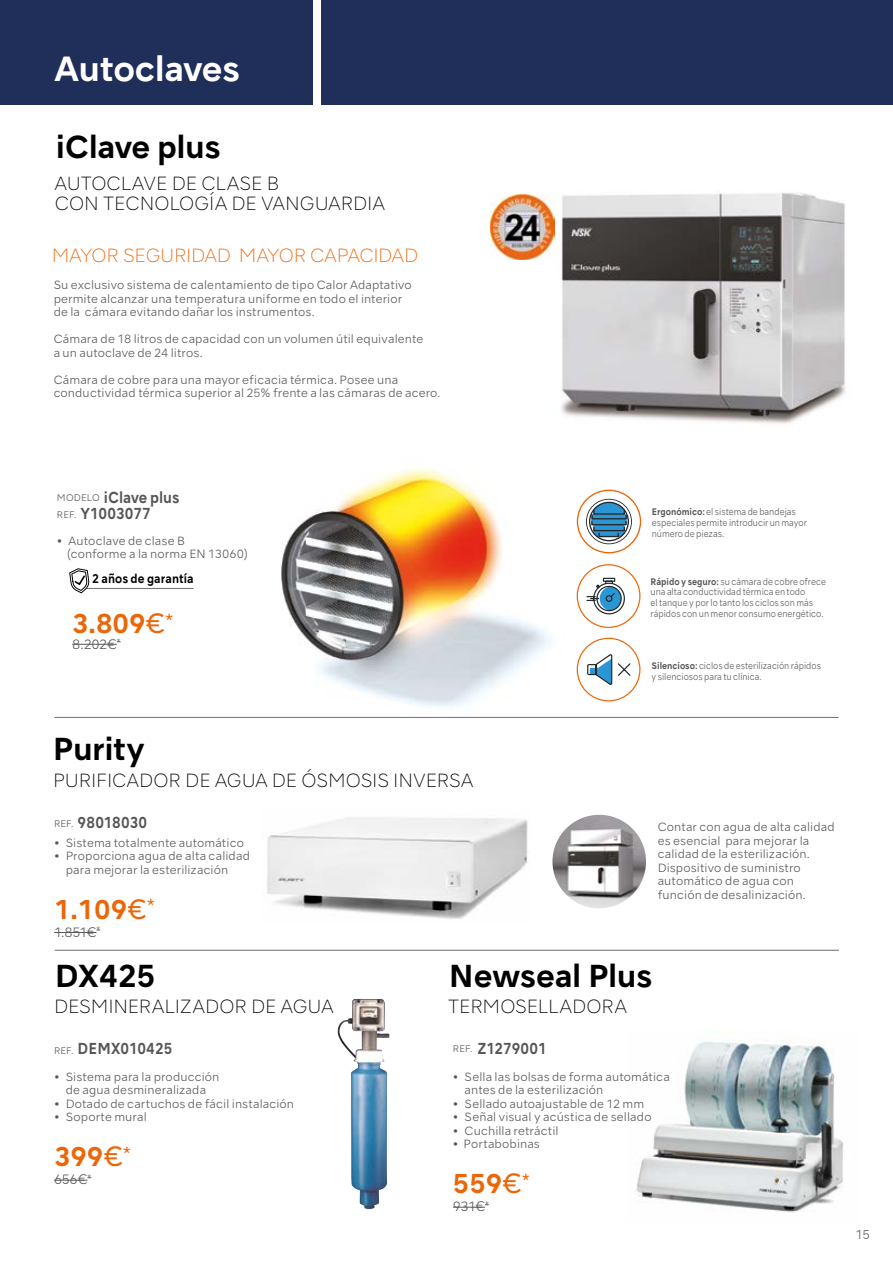
<style>
.page{position:relative;width:893px;height:1263px;background:#fff}
.page>*{position:absolute;margin:0;border:0;box-sizing:border-box;transform-origin:0 0}
.t1{font:700 33px "NSKTSRE";letter-spacing:-.02em;color:#fff}
.t2{font:700 30px "NSKTSRE";letter-spacing:-.015em;color:#000}
.t3{font:700 25.8px "NSKTSRE";color:#ec6608}
.t4{font:200 18px/19.8px "NSKTSRE";letter-spacing:-.005em;color:#000}
.t5{font:200 18px "NSKTSRE";letter-spacing:-.02em;color:#ec6608}
.t6{font:700 15px/16.5px "NSKTSRE";color:#575756;scale:.9 1}
.t7{font:300 12.75px "NSKTSRE";letter-spacing:-.03em;color:#575756}
.t8{font:700 12px "NSKTSRE";letter-spacing:.005em;color:#000;scale:.9 1}
.t9{font:300 12px "NSKTSRE";color:#575756}
.t10{font:300 11.25px/13.5px "NSKTSRE";letter-spacing:.01em;color:#575756}
.t11{font:300 9px/10.8px "NSKTSRE";color:#575756;scale:.9 1}
.s1{font-weight:300;font-size:9px}
.s2{font-weight:400}
.s3{font-weight:700}
</style>
<div class="page">
<div style="left:0;top:0;width:893px;height:104px;background:#202f5a"></div>
<img style="left:256px;top:467px;width:377px;height:250px">
<img style="left:636px;top:1040px;width:207px;height:172px">
<img style="left:267px;top:817px;width:261px;height:102px">
<img style="left:552px;top:815px;width:94px;height:93px;border-radius:47px">
<img style="left:337px;top:999px;width:52px;height:210px">
<hr style="left:54px;top:717px;width:784px;height:1px;background:#706f6f">
<hr style="left:55px;top:950px;width:784px;height:1px;background:#706f6f">
<hr style="left:54px;top:1180px;width:33px;height:1px;background:#575756">
<hr style="left:54px;top:932px;width:42px;height:1px;background:#575756">
<hr style="left:453px;top:1207px;width:32px;height:1px;background:#575756">
<img style="left:520px;top:192px;width:326px;height:232px">
<img style="left:490px;top:195px;width:65px;height:64px">
<hr style="left:72px;top:644px;width:45px;height:1px;background:#575756">
<div style="left:314px;top:0;width:7px;height:106px;background:#fff"></div>
<hr style="left:87px;top:588px;width:107px;height:1px;background:#706f6f">
<svg style="left:69px;top:568px;width:21px;height:25px"></svg>
<svg style="left:586px;top:653px;width:46px;height:33px"></svg>
<div style="left:577px;top:638px;width:63px;height:63px;border:1px solid #ec6608;border-radius:50%"></div>
<svg style="left:586px;top:577px;width:40px;height:40px"></svg>
<div style="left:577px;top:564px;width:63px;height:64px;border:1px solid #ec6608;border-radius:50%"></div>
<svg style="left:586px;top:499px;width:46px;height:45px"></svg>
<div style="left:577px;top:490px;width:64px;height:63px;border:1px solid #ec6608;border-radius:50%"></div>
<div style="left:593px;top:510px;width:32px;height:5px;border:1px solid #25292c"></div>
<div style="left:593px;top:527px;width:32px;height:4px;border:1px solid #25292c"></div>
<div style="left:598px;top:532px;width:21px;height:5px;border:1px solid #25292c"></div>
<div style="left:591px;top:515px;width:36px;height:4px;border:1px solid #25292c"></div>
<div style="left:591px;top:521px;width:36px;height:4px;border:1px solid #25292c"></div>
<h1 class="t1" style="left:54px;top:46px;width:188px">Autoclaves</h1>
<h2 class="t2" style="left:56px;top:127px;width:166px">iClave plus</h2>
<h3 class="t4" style="left:55px;top:174px;width:331px">AUTOCLAVE DE CLASE B<br>CON TECNOLOGÍA DE VANGUARDIA</h3>
<h3 class="t5" style="left:52px;top:243px;width:368px">MAYOR SEGURIDAD MAYOR CAPACIDAD</h3>
<p class="t10" style="left:54px;top:278px;width:360px">Su exclusivo sistema de calentamiento de tipo Calor Adaptativo permite alcanzar una temperatura uniforme en todo el interior de la cámara evitando dañar los instrumentos.</p>
<p class="t10" style="left:54px;top:332px;width:371px">Cámara de 18 litros de capacidad con un volumen útil equivalente a un autoclave de 24 litros.</p>
<p class="t10" style="left:54px;top:373px;width:389px">Cámara de cobre para una mayor eficacia térmica. Posee una conductividad térmica superior al 25% frente a las cámaras de acero.</p>
<h3 class="t6" style="left:57px;top:489px;width:138px"><span class="s1">MODELO</span> iClave plus<br><span class="s1">REF.</span> Y1003077</h3>
<p class="t10" style="left:67px;top:534px;width:183px;text-indent:-10px">• Autoclave de clase B<br>(conforme a la norma EN 13060)</p>
<p class="t8" style="left:92px;top:570px;width:114px">2 años de garantía</p>
<h3 class="t3" style="left:72px;top:606px;width:102px">3.809<span class="s2">€</span><sup>*</sup></h3>
<p class="t7" style="left:72px;top:635px;width:50px">8.202€<sup>*</sup></p>
<h2 class="t2" style="left:53px;top:728px;width:93px">Purity</h2>
<h3 class="t4" style="left:53px;top:771px;width:422px">PURIFICADOR DE AGUA DE ÓSMOSIS INVERSA</h3>
<h3 class="t6" style="left:54px;top:814px;width:105px"><span class="s1">REF.</span> 98018030</h3>
<p class="t10" style="left:54px;top:836px;width:191px">• Sistema totalmente automático</p>
<p class="t10" style="left:66px;top:849px;width:186px;text-indent:-12px">• Proporciona agua de alta calidad para mejorar la esterilización</p>
<h3 class="t3" style="left:54px;top:891px;width:102px">1.109<span class="s2">€</span><sup>*</sup></h3>
<p class="t7" style="left:54px;top:923px;width:48px">1.851€<sup>*</sup></p>
<p class="t11" style="left:652px;top:507px;width:174px"><span class="s3">Ergonómico:</span> el sistema de bandejas especiales permite introducir un mayor número de piezas.</p>
<p class="t11" style="left:651px;top:576px;width:196px"><span class="s3">Rápido y seguro:</span> su cámara de cobre ofrece una alta conductividad térmica en todo<br>el tanque y por lo tanto los ciclos son más rápidos con un menor consumo energético.</p>
<p class="t11" style="left:652px;top:661px;width:190px"><span class="s3">Silencioso:</span> ciclos de esterilización rápidos y silenciosos para tu clínica.</p>
<p class="t10" style="left:658px;top:820px;width:179px">Contar con agua de alta calidad es esencial para mejorar la calidad de la esterilización.<br>Dispositivo de suministro automático de agua con función de desalinización.</p>
<h2 class="t2" style="left:55px;top:955px;width:102px">DX425</h2>
<h2 class="t2" style="left:449px;top:955px;width:205px">Newseal Plus</h2>
<h3 class="t4" style="left:54px;top:997px;width:281px">DESMINERALIZADOR DE AGUA</h3>
<h3 class="t4" style="left:448px;top:997px;width:180px">TERMOSELLADORA</h3>
<h3 class="t6" style="left:54px;top:1040px;width:133px"><span class="s1">REF.</span> DEMX010425</h3>
<p class="t10" style="left:54px;top:1070px;width:167px;text-align:center">• Sistema para la producción de agua desmineralizada</p>
<p class="t10" style="left:54px;top:1097px;width:242px">• Dotado de cartuchos de fácil instalación</p>
<p class="t10" style="left:54px;top:1110px;width:94px">• Soporte mural</p>
<h3 class="t3" style="left:54px;top:1139px;width:78px">399<span class="s2">€</span><sup>*</sup></h3>
<p class="t7" style="left:54px;top:1171px;width:39px">656€<sup>*</sup></p>
<h3 class="t6" style="left:453px;top:1040px;width:106px"><span class="s1">REF.</span> Z1279001</h3>
<p class="t10" style="left:465px;top:1070px;width:207px;text-indent:-12px">• Sella las bolsas de forma automática antes de la esterilización</p>
<p class="t10" style="left:453px;top:1097px;width:193px">• Sellado autoajustable de 12 mm</p>
<p class="t10" style="left:453px;top:1110px;width:200px">• Señal visual y acústica de sellado</p>
<p class="t10" style="left:453px;top:1124px;width:107px">• Cuchilla retráctil</p>
<p class="t10" style="left:453px;top:1137px;width:88px">• Portabobinas</p>
<h3 class="t3" style="left:453px;top:1166px;width:78px">559<span class="s2">€</span><sup>*</sup></h3>
<p class="t7" style="left:453px;top:1198px;width:37px">931€<sup>*</sup></p>
<p class="t9" style="left:856px;top:1227px;width:16px">15</p>
</div>
